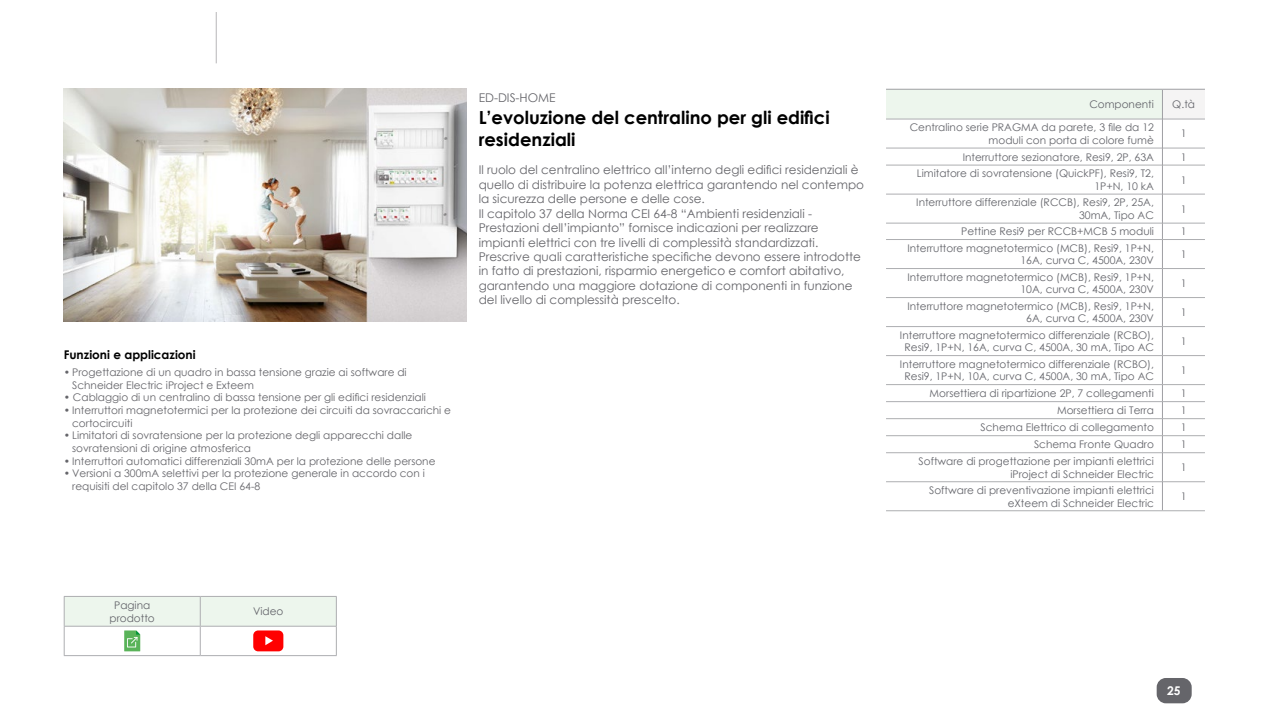
<style>
.page{position:relative;width:1263px;height:711px;background:#fff}
.page>*{position:absolute;margin:0;border:0;box-sizing:border-box;transform-origin:0 0}
.t1{font:700 18px/21.6px "Century Gothic";color:#000}
.t2{font:12px/14.4px "Century Gothic";color:#65656a}
.t3{font:700 12px "Century Gothic";color:#000}
.t4{font:700 12px "Century Gothic";color:#fff}
.t5{font:10.5px/12.6px "Century Gothic";color:#64656b;text-align:right}
.t6{font:10.5px/12.6px "Century Gothic";color:#65656a}
.t7{font:10.5px/12.6px "Century Gothic";color:#63646a;text-align:center}
</style>
<div class="page">
<div style="left:886px;top:89px;width:276px;height:30px;background:#edf6ed"></div>
<div style="left:1162px;top:89px;width:43px;height:30px;background:#f5f4f4"></div>
<hr style="left:886px;top:119px;width:276px;height:1px;background:#adaeb1">
<hr style="left:1163px;top:119px;width:42px;height:1px;background:#adaeb1">
<hr style="left:886px;top:147px;width:276px;height:1px;background:#adaeb1">
<hr style="left:1163px;top:147px;width:42px;height:1px;background:#adaeb1">
<hr style="left:886px;top:165px;width:276px;height:1px;background:#adaeb1">
<hr style="left:1163px;top:165px;width:42px;height:1px;background:#adaeb1">
<hr style="left:886px;top:193px;width:276px;height:1px;background:#adaeb1">
<hr style="left:1163px;top:193px;width:42px;height:1px;background:#adaeb1">
<hr style="left:886px;top:222px;width:276px;height:1px;background:#adaeb1">
<hr style="left:1163px;top:222px;width:42px;height:1px;background:#adaeb1">
<hr style="left:886px;top:239px;width:276px;height:1px;background:#adaeb1">
<hr style="left:1163px;top:239px;width:42px;height:1px;background:#adaeb1">
<hr style="left:886px;top:268px;width:276px;height:1px;background:#adaeb1">
<hr style="left:1163px;top:268px;width:42px;height:1px;background:#adaeb1">
<hr style="left:886px;top:297px;width:276px;height:1px;background:#adaeb1">
<hr style="left:1163px;top:297px;width:42px;height:1px;background:#adaeb1">
<hr style="left:886px;top:326px;width:276px;height:1px;background:#adaeb1">
<hr style="left:1163px;top:326px;width:42px;height:1px;background:#adaeb1">
<hr style="left:886px;top:355px;width:276px;height:1px;background:#adaeb1">
<hr style="left:1163px;top:355px;width:42px;height:1px;background:#adaeb1">
<hr style="left:886px;top:384px;width:276px;height:1px;background:#adaeb1">
<hr style="left:1163px;top:384px;width:42px;height:1px;background:#adaeb1">
<hr style="left:886px;top:401px;width:276px;height:1px;background:#adaeb1">
<hr style="left:1163px;top:401px;width:42px;height:1px;background:#adaeb1">
<hr style="left:886px;top:418px;width:276px;height:1px;background:#adaeb1">
<hr style="left:1163px;top:418px;width:42px;height:1px;background:#adaeb1">
<hr style="left:886px;top:435px;width:276px;height:1px;background:#adaeb1">
<hr style="left:1163px;top:435px;width:42px;height:1px;background:#adaeb1">
<hr style="left:886px;top:452px;width:276px;height:1px;background:#adaeb1">
<hr style="left:1163px;top:452px;width:42px;height:1px;background:#adaeb1">
<hr style="left:886px;top:481px;width:276px;height:1px;background:#adaeb1">
<hr style="left:1163px;top:481px;width:42px;height:1px;background:#adaeb1">
<hr style="left:886px;top:510px;width:276px;height:1px;background:#adaeb1">
<hr style="left:1162px;top:510px;width:43px;height:1px;background:#adaeb1">
<hr style="left:886px;top:89px;width:276px;height:1px;background:#9f9fa3">
<hr style="left:1162px;top:89px;width:43px;height:1px;background:#9f9fa3">
<svg style="left:1162px;top:90px;width:1px;height:420px"></svg>
<div style="left:1157px;top:678px;width:34px;height:24px;background:#65656a;border-radius:9px"></div>
<div style="left:1157px;top:677px;width:35px;height:25px;border:2px solid #65656a;border-radius:9px"></div>
<img style="left:64px;top:89px;width:403px;height:232px">
<hr style="left:216px;top:12px;width:1px;height:51px;background:#b7b6b8">
<hr style="left:64px;top:654px;width:136px;height:1px;background:#adaeb1">
<hr style="left:200px;top:654px;width:137px;height:1px;background:#adaeb1">
<hr style="left:64px;top:595px;width:136px;height:1px;background:#adaeb1">
<hr style="left:200px;top:595px;width:137px;height:1px;background:#adaeb1">
<svg style="left:64px;top:596px;width:273px;height:58px"></svg>
<p class="t3" style="left:64px;top:345px;width:133px">Funzioni e applicazioni</p>
<p class="t6" style="left:72px;top:366px;width:336px;text-indent:-9px">• Progettazione di un quadro in bassa tensione grazie ai software di<br>Schneider Electric iProject e Exteem</p>
<p class="t6" style="left:64px;top:391px;width:364px">• Cablaggio di un centralino di bassa tensione per gli edifici residenziali</p>
<p class="t6" style="left:72px;top:403px;width:380px;text-indent:-9px">• Interruttori magnetotermici per la protezione dei circuiti da sovraccarichi e cortocircuiti</p>
<p class="t6" style="left:72px;top:429px;width:342px;text-indent:-9px">• Limitatori di sovratensione per la protezione degli apparecchi dalle sovratensioni di origine atmosferica</p>
<p class="t6" style="left:64px;top:454px;width:373px">• Interruttori automatici differenziali 30mA per la protezione delle persone</p>
<p class="t6" style="left:72px;top:466px;width:354px;text-indent:-9px">• Versioni a 300mA selettivi per la protezione generale in accordo con i requisiti del capitolo 37 della CEI 64-8</p>
<p class="t2" style="left:479px;top:91px;width:79px">ED-DIS-HOME</p>
<h1 class="t1" style="left:479px;top:106px;width:352px">L’evoluzione del centralino per gli edifici residenziali</h1>
<p class="t2" style="left:479px;top:163px;width:387px">Il ruolo del centralino elettrico all’interno degli edifici residenziali è quello di distribuire la potenza elettrica garantendo nel contempo la sicurezza delle persone e delle cose.<br>Il capitolo 37 della Norma CEI 64-8 “Ambienti residenziali - Prestazioni dell’impianto” fornisce indicazioni per realizzare impianti elettrici con tre livelli di complessità standardizzati.<br>Prescrive quali caratteristiche specifiche devono essere introdotte in fatto di prestazioni, risparmio energetico e comfort abitativo, garantendo una maggiore dotazione di componenti in funzione del livello di complessità prescelto.</p>
<p class="t5" style="left:1089px;top:98px;width:66px">Componenti</p>
<p class="t5" style="left:1172px;top:98px;width:24px">Q.tà</p>
<p class="t5" style="left:910px;top:121px;width:246px">Centralino serie PRAGMA da parete, 3 file da 12 moduli con porta di colore fumè</p>
<p class="t5" style="left:1181px;top:127px;width:7px">1</p>
<p class="t5" style="left:963px;top:150px;width:193px">Interruttore sezionatore, Resi9, 2P, 63A</p>
<p class="t5" style="left:1181px;top:150px;width:7px">1</p>
<p class="t5" style="left:917px;top:167px;width:239px">Limitatore di sovratensione (QuickPF), Resi9, T2,<br>1P+N, 10 kA</p>
<p class="t5" style="left:1181px;top:173px;width:7px">1</p>
<p class="t5" style="left:916px;top:196px;width:239px">Interruttore differenziale (RCCB), Resi9, 2P, 25A,<br>30mA, Tipo AC</p>
<p class="t5" style="left:1181px;top:202px;width:7px">1</p>
<p class="t5" style="left:961px;top:225px;width:194px">Pettine Resi9 per RCCB+MCB 5 moduli</p>
<p class="t5" style="left:1181px;top:225px;width:7px">1</p>
<p class="t5" style="left:907px;top:241px;width:248px">Interruttore magnetotermico (MCB), Resi9, 1P+N,<br>16A, curva C, 4500A, 230V</p>
<p class="t5" style="left:1181px;top:247px;width:7px">1</p>
<p class="t5" style="left:907px;top:270px;width:248px">Interruttore magnetotermico (MCB), Resi9, 1P+N,<br>10A, curva C, 4500A, 230V</p>
<p class="t5" style="left:1181px;top:276px;width:7px">1</p>
<p class="t5" style="left:907px;top:299px;width:248px">Interruttore magnetotermico (MCB), Resi9, 1P+N,<br>6A, curva C, 4500A, 230V</p>
<p class="t5" style="left:1181px;top:305px;width:7px">1</p>
<p class="t5" style="left:900px;top:328px;width:255px;text-align:center">Interruttore magnetotermico differenziale (RCBO),<br>Resi9, 1P+N, 16A, curva C, 4500A, 30 mA, Tipo AC</p>
<p class="t5" style="left:1181px;top:334px;width:7px">1</p>
<p class="t5" style="left:900px;top:357px;width:255px;text-align:center">Interruttore magnetotermico differenziale (RCBO),<br>Resi9, 1P+N, 10A, curva C, 4500A, 30 mA, Tipo AC</p>
<p class="t5" style="left:1181px;top:363px;width:7px">1</p>
<p class="t5" style="left:930px;top:386px;width:226px">Morsettiera di ripartizione 2P, 7 collegamenti</p>
<p class="t5" style="left:1181px;top:386px;width:7px">1</p>
<p class="t5" style="left:1057px;top:403px;width:98px">Morsettiera di Terra</p>
<p class="t5" style="left:1181px;top:403px;width:7px">1</p>
<p class="t5" style="left:980px;top:420px;width:175px">Schema Elettrico di collegamento</p>
<p class="t5" style="left:1181px;top:420px;width:7px">1</p>
<p class="t5" style="left:1034px;top:437px;width:121px">Schema Fronte Quadro</p>
<p class="t5" style="left:1181px;top:437px;width:7px">1</p>
<p class="t5" style="left:918px;top:454px;width:237px">Software di progettazione per impianti elettrici iProject di Schneider Electric</p>
<p class="t5" style="left:1181px;top:460px;width:7px">1</p>
<p class="t5" style="left:929px;top:483px;width:226px">Software di preventivazione impianti elettrici eXteem di Schneider Electric</p>
<p class="t5" style="left:1181px;top:489px;width:7px">1</p>
<p class="t7" style="left:110px;top:598px;width:47px">Pagina prodotto</p>
<p class="t7" style="left:253px;top:604px;width:32px">Video</p>
<p class="t4" style="left:1167px;top:681px;width:15px">25</p>
</div>
